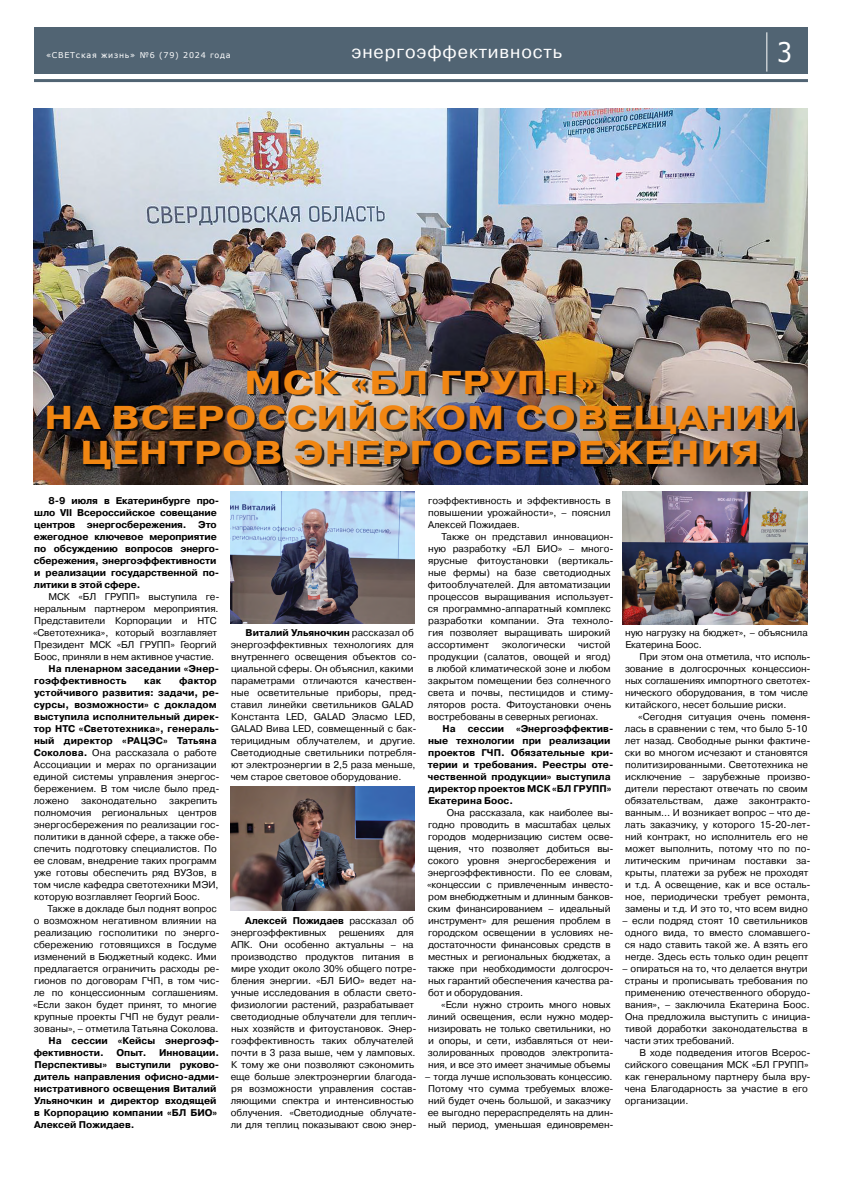
<style>
.page{position:relative;width:842px;height:1191px;background:#fff}
.page>*{position:absolute;margin:0;border:0;box-sizing:border-box;transform-origin:0 0}
.t1{font:700 33px/35.3px "Pragmatica C";letter-spacing:.025em;color:#f18612;text-align:center;scale:1.18 1}
.t2{font:27px "Verdana";color:#fff;scale:.9 1}
.t3{font:18px "Pragmatica C";letter-spacing:.05em;color:#fff}
.t4{font:9.8px/12px "Pragmatica C";color:#000}
.t5{font:700 9.8px/12px "Pragmatica C";color:#000}
.t6{font:8px "Verdana";letter-spacing:.1em;color:#fff}
.s1{font-weight:400}
.s2{font-weight:700}
</style>
<div class="page">
<div style="left:34px;top:28px;width:774px;height:46px;background:#516473"></div>
<hr style="left:766px;top:32px;width:1px;height:40px;background:#fff">
<hr style="left:34px;top:79px;width:774px;height:3px;background:#516473">
<img style="left:33px;top:108px;width:775px;height:377px">
<div style="left:49px;top:372px;width:746px;height:99px;background:#000;opacity:.78"></div>
<img style="left:623px;top:492px;width:184px;height:132px">
<img style="left:230px;top:492px;width:185px;height:131px">
<img style="left:230px;top:786px;width:185px;height:124px">
<p class="t6" style="left:46px;top:49px;width:186px">«СВЕТская жизнь» №6 (79) 2024 года</p>
<h2 class="t2" style="left:777px;top:34px;width:19px">3</h2>
<h3 class="t3" style="left:352px;top:42px;width:212px">энергоэффективность</h3>
<h1 class="t1" style="left:44px;top:365px;width:638px">МСК «БЛ ГРУПП»<br>НА ВСЕРОССИЙСКОМ СОВЕЩАНИИ<br>ЦЕНТРОВ ЭНЕРГОСБЕРЕЖЕНИЯ</h1>
<p class="t5" style="left:34px;top:495px;width:187px;text-indent:15px">8-9 июля в Екатеринбурге про&shy;шло VII Всероссийское совещание центров энергосбережения. Это ежегодное ключевое мероприятие по обсуждению вопросов энерго&shy;сбережения, энергоэффективности и реализации государственной по&shy;литики в этой сфере.</p>
<p class="t4" style="left:33px;top:591px;width:188px;text-indent:15px">МСК «БЛ ГРУПП» выступила ге&shy;неральным партнером мероприятия.<br>Представители Корпорации и НТС «Светотехника», который возглавляет Президент МСК «БЛ ГРУПП» Георгий Боос, приняли в нем активное участие.</p>
<p class="t5" style="left:34px;top:663px;width:187px;text-indent:14px">На пленарном заседании «Энер&shy;гоэффективность</p>
<p class="t5" style="left:34px;top:675px;width:187px;text-indent:145px">фактор устойчивого развития: задачи, ре&shy;сурсы, возможности» с докладом выступила исполнительный дирек&shy;тор НТС «Светотехника», генераль&shy;ный директор «РАЦЭС» Татьяна<br>Соколова. <span class="s1">Она рассказала о работе<br>Ассоциации и мерах по организации единой системы управления энергос&shy;бережением. В том числе было пред&shy;ложено</span></p>
<p class="t5" style="left:144px;top:675px;width:18px">как</p>
<p class="t4" style="left:34px;top:795px;width:187px;text-indent:136px">закрепить полномочия региональных центров энергосбережения по реализации гос&shy;политики в данной сфере, а также обе&shy;спечить подготовку специалистов. По ее словам, внедрение таких программ уже готовы обеспечить ряд ВУЗов, в том числе кафедра светотехники МЭИ, которую возглавляет Георгий Боос.</p>
<p class="t4" style="left:33px;top:903px;width:188px;text-indent:15px">Также в докладе был поднят вопрос о возможном негативном влиянии на реализацию госполитики по энерго&shy;сбережению готовящихся в Госдуме изменений в Бюджетный кодекс. Ими предлагается ограничить расходы ре&shy;гионов по договорам ГЧП, в том чис&shy;ле по концессионным соглашениям. «Если закон будет принят, то многие крупные проекты ГЧП не будут реали&shy;зованы», – отметила Татьяна Соколова.</p>
<p class="t5" style="left:34px;top:1035px;width:187px;text-indent:15px">На сессии «Кейсы энергоэф&shy;фективности.</p>
<p class="t4" style="left:81px;top:795px;width:77px">законодательно</p>
<p class="t5" style="left:116px;top:1047px;width:32px">Опыт.</p>
<p class="t5" style="left:34px;top:1047px;width:187px;text-indent:125px">Инновации.<br>Перспективы» выступили руково&shy;дитель направления офисно-адми&shy;нистративного освещения Виталий<br>Ульяночкин и директор входящей в Корпорацию компании «БЛ БИО»<br>Алексей Пожидаев.</p>
<p class="t4" style="left:231px;top:627px;width:187px;text-indent:15px"><span class="s2">Виталий Ульяночкин</span> рассказал об энергоэффективных технологиях для внутреннего освещения объектов со&shy;циальной сферы. Он объяснил, какими параметрами отличаются качествен&shy;ные осветительные приборы, пред&shy;ставил линейки светильников GALAD Константа LED, GALAD Эласмо LED, GALAD Вива LED, совмещенный с бак&shy;терицидным облучателем, и другие.<br>Светодиодные светильники потребля&shy;ют электроэнергии в 2,5 раза меньше, чем старое световое оборудование.</p>
<p class="t4" style="left:231px;top:915px;width:184px;text-indent:14px"><span class="s2">Алексей Пожидаев</span> рассказал об энергоэффективных</p>
<p class="t4" style="left:339px;top:927px;width:47px">решениях</p>
<p class="t4" style="left:231px;top:927px;width:187px;text-indent:166px">для АПК. Они особенно актуальны – на производство продуктов питания в мире уходит около 30% общего потре&shy;бления энергии. «БЛ БИО» ведет на&shy;учные исследования в области свето&shy;физиологии растений, разрабатывает светодиодные облучатели для теплич&shy;ных хозяйств и фитоустановок. Энер&shy;гоэффективность таких облучателей почти в 3 раза выше, чем у ламповых.<br>К тому же они позволяют сэкономить еще больше электроэнергии благода&shy;ря возможности управления состав&shy;ляющими спектра и интенсивностью облучения. «Светодиодные облучате&shy;ли для теплиц показывают свою энер-</p>
<p class="t4" style="left:428px;top:495px;width:184px;text-align:justify">гоэффективность и эффективность в повышении урожайности», – пояснил Алексей Пожидаев.</p>
<p class="t4" style="left:428px;top:531px;width:187px;text-indent:14px">Также он представил инновацион&shy;ную разработку «БЛ БИО» – много&shy;ярусные фитоустановки (вертикаль&shy;ные фермы) на базе светодиодных фитооблучателей. Для автоматизации процессов выращивания использует&shy;ся программно-аппаратный комплекс разработки компании. Эта техноло&shy;гия позволяет выращивать широкий ассортимент</p>
<p class="t4" style="left:428px;top:639px;width:187px;text-indent:150px">чистой продукции (салатов, овощей и ягод) в любой климатической зоне и любом закрытом помещении без солнечного света и почвы, пестицидов и стиму&shy;ляторов роста. Фитоустановки очень востребованы в северных регионах.</p>
<p class="t5" style="left:428px;top:723px;width:187px;text-indent:15px">На сессии «Энергоэффектив&shy;ные технологии при реализации проектов ГЧП. Обязательные кри&shy;терии и требования. Реестры оте&shy;чественной продукции» выступила директор проектов МСК «БЛ ГРУПП»<br>Екатерина Боос.</p>
<p class="t4" style="left:427px;top:807px;width:188px;text-indent:20px">Она рассказала, как наиболее вы&shy;годно проводить в масштабах целых городов модернизацию систем осве&shy;щения, что позволяет добиться вы&shy;сокого уровня энергосбережения и энергоэффективности. По ее словам, «концессии с привлеченным инвесто&shy;ром внебюджетным и длинным банков&shy;ским финансированием – идеальный инструмент» для решения проблем в городском освещении в условиях не&shy;достаточности финансовых средств в местных и региональных бюджетах, а также при необходимости долгосроч&shy;ных гарантий обеспечения качества ра&shy;бот и оборудования.</p>
<p class="t4" style="left:428px;top:999px;width:187px;text-indent:13px">«Если нужно строить много новых линий освещения, если нужно модер&shy;низировать не только светильники, но и опоры, и сети, избавляться от неи&shy;золированных проводов электропита&shy;ния, и все это имеет значимые объемы</p>
<p class="t4" style="left:425px;top:1071px;width:190px">– тогда лучше использовать концессию.<br>Потому что сумма требуемых вложе&shy;ний будет очень большой, и заказчику ее выгодно перераспределять на длин&shy;ный период, уменьшая единовремен-</p>
<p class="t4" style="left:502px;top:639px;width:65px">экологически</p>
<p class="t4" style="left:625px;top:627px;width:184px">ную нагрузку на бюджет», – объяснила<br>Екатерина Боос.</p>
<p class="t4" style="left:625px;top:651px;width:187px;text-indent:15px">При этом она отметила, что исполь&shy;зование в долгосрочных концессион&shy;ных соглашениях импортного светотех&shy;нического оборудования, в том числе китайского, несет большие риски.</p>
<p class="t4" style="left:625px;top:711px;width:187px;text-indent:14px">«Сегодня ситуация очень поменя&shy;лась в сравнении с тем, что было 5-10 лет назад. Свободные рынки фактиче&shy;ски во многом исчезают и становятся политизированными. Светотехника не исключение – зарубежные произво&shy;дители перестают отвечать по своим обязательствам, даже законтракто&shy;ванным… И возникает вопрос – что де&shy;лать заказчику, у которого 15-20-лет&shy;ний контракт, но исполнитель его не может выполнить, потому что по по&shy;литическим причинам поставки за&shy;крыты, платежи за рубеж не проходят и т.д. А освещение, как и все осталь&shy;ное, периодически требует ремонта, замены и т.д. И это то, что всем видно</p>
<p class="t4" style="left:622px;top:915px;width:190px">– если подряд стоят 10 светильников одного вида, то вместо сломавшего&shy;ся надо ставить такой же. А взять его негде. Здесь есть только один рецепт</p>
<p class="t4" style="left:622px;top:963px;width:190px">– опираться на то, что делается внутри страны и прописывать требования по применению отечественного оборудо&shy;вания», – заключила Екатерина Боос.<br>Она предложила выступить с инициа&shy;тивой доработки законодательства в части этих требований.</p>
<p class="t4" style="left:625px;top:1047px;width:187px;text-indent:15px">В ходе подведения итогов Всерос&shy;сийского совещания МСК «БЛ ГРУПП» как генеральному партнеру была вру&shy;чена Благодарность за участие в его организации.</p>
</div>
